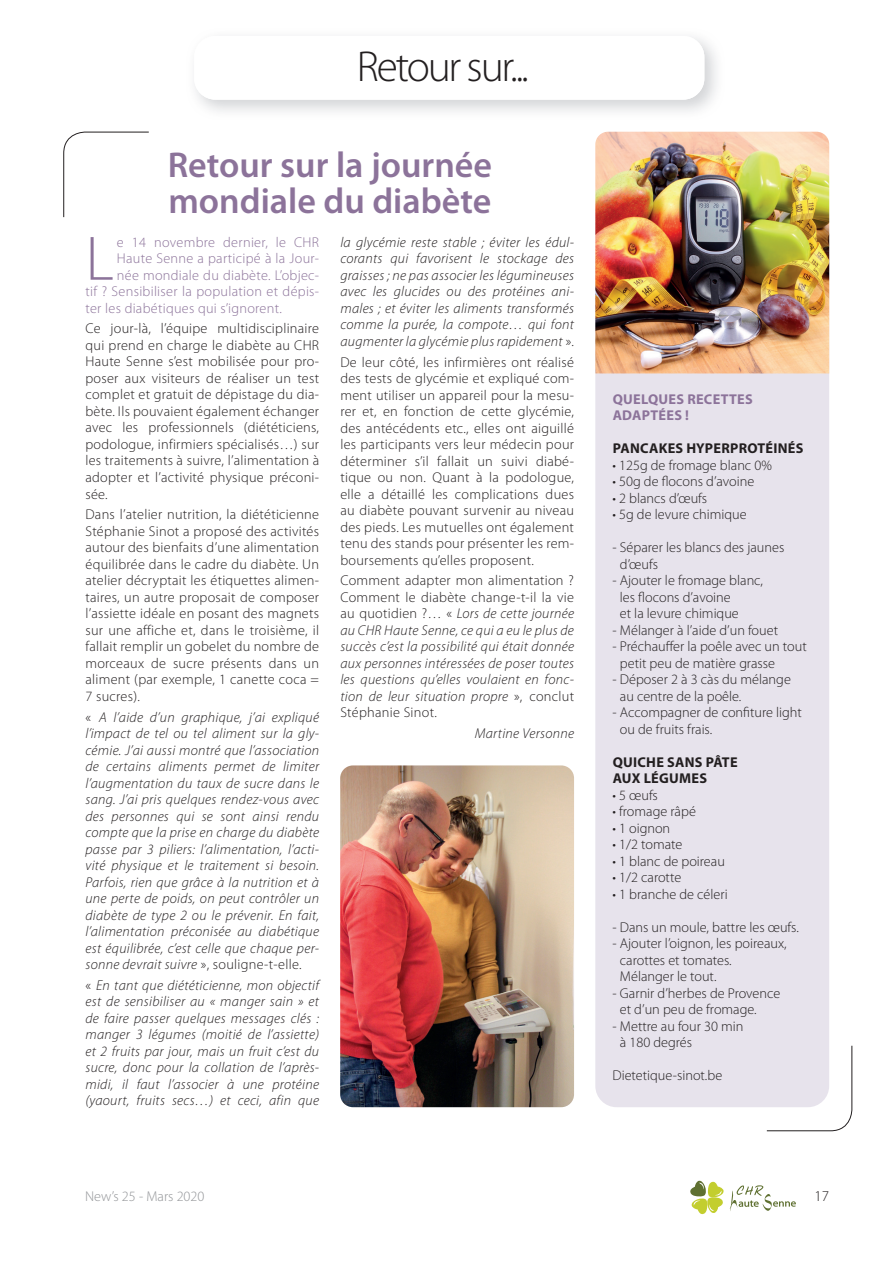
<style>
.page{position:relative;width:893px;height:1263px;background:#fff}
.page>*{position:absolute;margin:0;border:0;box-sizing:border-box;transform-origin:0 0}
.t1{font:300 63.15px "Myriad Pro";color:#8c739a}
.t2{font:300 43.5px "Myriad Pro";letter-spacing:-.05em;color:#231f20}
.t3{font:600 36px/36px "Myriad Pro";color:#8c739a}
.t4{font:300 15px "Myriad Pro";color:#231f20}
.t5{font:300 14.25px/16.5px "Myriad Pro";color:#231f20}
.t6{font:italic 300 14.25px/16.5px "Myriad Pro";letter-spacing:.02em;color:#231f20;text-align:justify}
.t7{font:300 14.25px "Myriad Pro";letter-spacing:.02em;color:#8c739a}
.t8{font:700 14.25px/16.5px "Myriad Pro";letter-spacing:.02em;color:#231f20}
.t9{font:700 14.25px/16.5px "Myriad Pro";letter-spacing:.02em;color:#8c739a}
.t10{font:300 14.25px "Myriad Pro";color:#939598}
.s1{font-style:normal}
</style>
<div class="page">
<svg style="left:690px;top:1181px;width:106px;height:33px"></svg>
<svg style="left:63px;top:131px;width:86px;height:87px"></svg>
<svg style="left:766px;top:1045px;width:87px;height:86px"></svg>
<div style="left:595px;top:236px;width:234px;height:871px;background:#e7e3ec;border-radius:21px"></div>
<img style="left:595px;top:132px;width:234px;height:241px">
<img style="left:340px;top:765px;width:234px;height:342px">
<h2 class="t2" style="left:357px;top:42px;width:173px">Retour sur...</h2>
<h3 class="t3" style="left:168px;top:147px;width:326px">Retour sur la journée mondiale du diabète</h3>
<h1 class="t1" style="left:85px;top:224px;width:30px">L</h1>
<p class="t7" style="left:117px;top:234px;width:204px">e 14 novembre dernier, le CHR</p>
<p class="t7" style="left:117px;top:251px;width:204px">Haute Senne a participé à la Jour-</p>
<p class="t7" style="left:117px;top:267px;width:204px">née mondiale du diabète. L’objec-</p>
<p class="t7" style="left:85px;top:284px;width:235px">tif ? Sensibiliser la population et dépis-</p>
<p class="t7" style="left:85px;top:300px;width:198px">ter les diabétiques qui s’ignorent.</p>
<p class="t5" style="left:85px;top:321px;width:235px;text-align:justify">Ce jour-là, l’équipe multidisciplinaire qui prend en charge le diabète au CHR Haute Senne s’est mobilisée pour pro&shy;poser aux visiteurs de réaliser un test complet et gratuit de dépistage du dia&shy;bète. Ils pouvaient également échanger avec les professionnels (diététiciens, podologue, infirmiers spécialisés…) sur les traitements à suivre, l’alimentation à adopter et l’activité physique préconi&shy;sée.</p>
<p class="t5" style="left:85px;top:506px;width:235px;text-align:justify">Dans l’atelier nutrition, la diététicienne Stéphanie Sinot a proposé des activités autour des bienfaits d’une alimentation équilibrée dans le cadre du diabète. Un atelier décryptait les étiquettes alimen&shy;taires, un autre proposait de composer l’assiette idéale en posant des magnets sur une affiche et, dans le troisième, il fallait remplir un gobelet du nombre de morceaux de sucre présents dans un aliment (par exemple, 1 canette coca = 7 sucres).</p>
<p class="t6" style="left:85px;top:709px;width:235px"><span class="s1">«</span> A l’aide d’un graphique, j’ai expliqué l’impact de tel ou tel aliment sur la gly&shy;cémie. J’ai aussi montré que l’association de certains aliments permet de limiter l’augmentation du taux de sucre dans le sang. J’ai pris quelques rendez-vous avec des personnes qui se sont ainsi rendu compte que la prise en charge du diabète passe par 3 piliers: l’alimentation, l’acti&shy;vité physique et le traitement si besoin.<br>Parfois, rien que grâce à la nutrition et à une perte de poids, on peut contrôler un diabète de type 2 ou le prévenir. En fait, l’alimentation préconisée au diabétique est équilibrée, c’est celle que chaque per&shy;sonne devrait suivre <span class="s1">», souligne-t-elle.</span></p>
<p class="t6" style="left:85px;top:977px;width:235px"><span class="s1">«</span> En tant que diététicienne, mon objectif est de sensibiliser au « manger sain » et de faire passer quelques messages clés : manger 3 légumes (moitié de l’assiette) et 2 fruits par jour, mais un fruit c’est du sucre, donc pour la collation de l’après&shy;midi, il faut l’associer à une protéine (yaourt, fruits secs…) et ceci, afin que</p>
<p class="t6" style="left:340px;top:234px;width:235px">la glycémie reste stable ; éviter les édul&shy;corants qui favorisent le stockage des graisses ; ne pas associer les légumineuses avec les glucides ou des protéines ani&shy;males ; et éviter les aliments transformés comme la purée, la compote… qui font augmenter la glycémie plus rapidement <span class="s1">».</span></p>
<p class="t5" style="left:340px;top:354px;width:235px;text-align:justify">De leur côté, les infirmières ont réalisé des tests de glycémie et expliqué com&shy;ment utiliser un appareil pour la mesu&shy;rer et, en fonction de cette glycémie, des antécédents etc., elles ont aiguillé les participants vers leur médecin pour déterminer s’il fallait un suivi diabé&shy;tique ou non. Quant à la podologue, elle a détaillé les complications dues au diabète pouvant survenir au niveau des pieds. Les mutuelles ont également tenu des stands pour présenter les rem&shy;boursements qu’elles proposent.</p>
<p class="t6" style="left:340px;top:573px;width:235px"><span class="s1">Comment adapter mon alimentation ?<br>Comment le diabète change-t-il la vie au quotidien ?… «</span> Lors de cette journée au CHR Haute Senne, ce qui a eu le plus de succès c’est la possibilité qui était donnée aux personnes intéressées de poser toutes les questions qu’elles voulaient en fonc&shy;tion de leur situation propre <span class="s1">», conclut Stéphanie Sinot.</span></p>
<p class="t6" style="left:475px;top:725px;width:101px">Martine Versonne</p>
<p class="t9" style="left:613px;top:390px;width:142px">QUELQUES RECETTES<br>ADAPTÉES !</p>
<p class="t8" style="left:613px;top:440px;width:192px">PANCAKES HYPERPROTÉINÉS</p>
<p class="t5" style="left:612px;top:457px;width:161px">• 125g de fromage blanc 0%</p>
<p class="t5" style="left:612px;top:473px;width:143px">• 50g de flocons d’avoine</p>
<p class="t5" style="left:612px;top:490px;width:96px">• 2 blancs d’œufs</p>
<p class="t5" style="left:612px;top:506px;width:136px">• 5g de levure chimique</p>
<p class="t5" style="left:620px;top:539px;width:166px;text-indent:-7px">- Séparer les blancs des jaunes d’œufs</p>
<p class="t5" style="left:620px;top:572px;width:145px;text-indent:-7px">- Ajouter le fromage blanc, les flocons d’avoine<br>et la levure chimique</p>
<p class="t5" style="left:612px;top:622px;width:167px">- Mélanger à l’aide d’un fouet</p>
<p class="t5" style="left:620px;top:638px;width:188px;text-indent:-7px">- Préchauffer la poêle avec un tout petit peu de matière grasse</p>
<p class="t5" style="left:620px;top:671px;width:173px;text-indent:-7px">- Déposer 2 à 3 càs du mélange au centre de la poêle.</p>
<p class="t5" style="left:620px;top:704px;width:184px;text-indent:-7px">- Accompagner de confiture light ou de fruits frais.</p>
<p class="t8" style="left:613px;top:753px;width:126px">QUICHE SANS PÂTE<br>AUX LÉGUMES</p>
<p class="t5" style="left:612px;top:787px;width:47px">• 5 œufs</p>
<p class="t5" style="left:612px;top:804px;width:85px">• fromage râpé</p>
<p class="t5" style="left:612px;top:820px;width:59px">• 1 oignon</p>
<p class="t5" style="left:612px;top:837px;width:71px">• 1/2 tomate</p>
<p class="t5" style="left:612px;top:853px;width:114px">• 1 blanc de poireau</p>
<p class="t5" style="left:612px;top:870px;width:70px">• 1/2 carotte</p>
<p class="t5" style="left:612px;top:886px;width:117px">• 1 branche de céleri</p>
<p class="t5" style="left:612px;top:919px;width:188px">- Dans un moule, battre les œufs.</p>
<p class="t5" style="left:620px;top:936px;width:168px;text-indent:-7px">- Ajouter l’oignon, les poireaux, carottes et tomates.<br>Mélanger le tout.</p>
<p class="t5" style="left:620px;top:985px;width:162px;text-indent:-7px">- Garnir d’herbes de Provence et d’un peu de fromage.</p>
<p class="t5" style="left:620px;top:1018px;width:125px;text-indent:-7px">- Mettre au four 30 min à 180 degrés</p>
<p class="t5" style="left:612px;top:1068px;width:111px">Dietetique-sinot.be</p>
<p class="t10" style="left:85px;top:1188px;width:121px">New’s 25 - Mars 2020</p>
<p class="t4" style="left:814px;top:1188px;width:16px">17</p>
</div>
